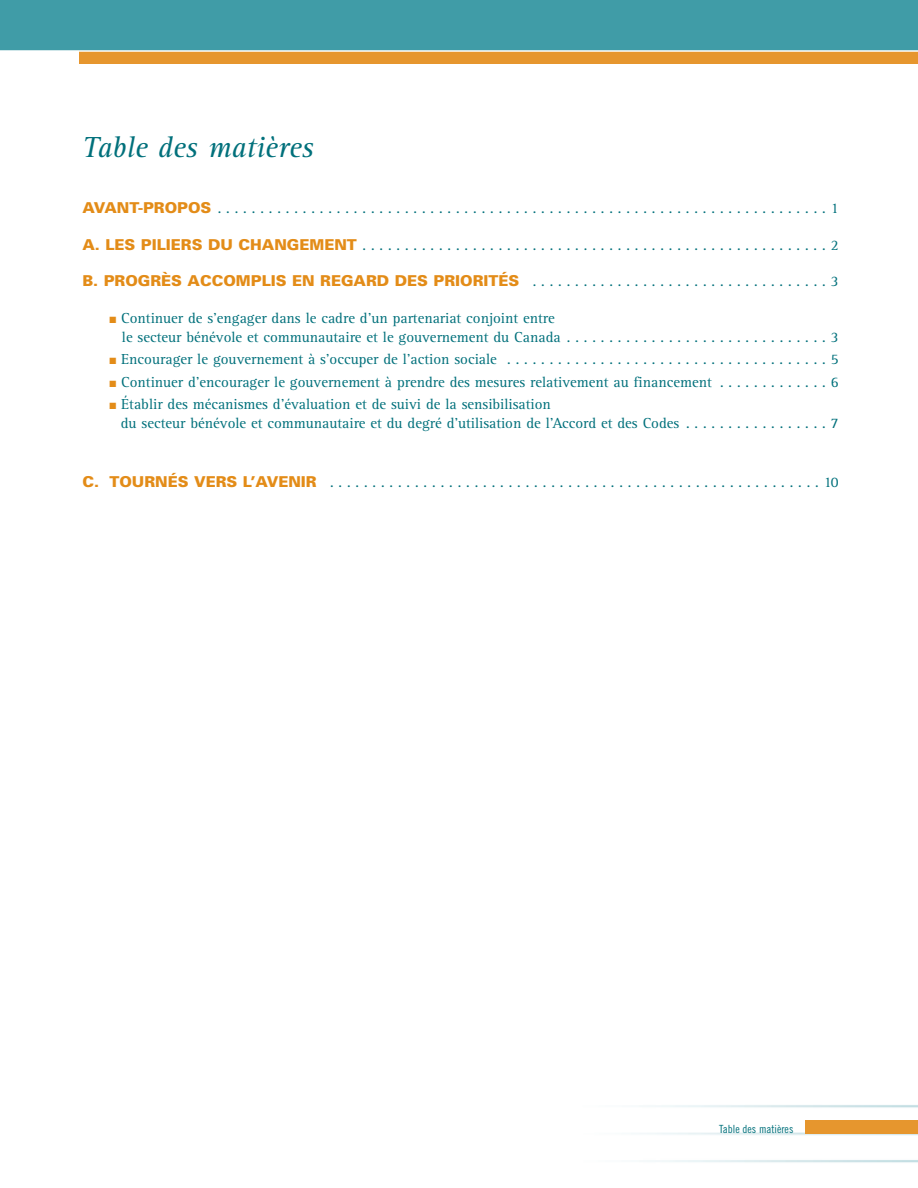
<style>
.page{position:relative;width:918px;height:1188px;background:#fff}
.page>*{position:absolute;margin:0;border:0;box-sizing:border-box;transform-origin:0 0}
.t1{font:italic 30px "Rotis Serif";color:#00707b}
.t2{font:15px/18.8px "Rotis Serif";color:#00707b}
.t3{font:900 15px "Univers";color:#e38c18}
.t4{font:11.25px "Trade Gothic Cond Eighteen";color:#00707b}
.s1{font-family:"Univers";font-weight:900;color:#e38c18}
.s2{font-family:"Rotis Serif";font-weight:400;color:#00707b}
.s3{color:#e38c18}
</style>
<div class="page">
<div style="left:80px;top:47px;width:838px;height:17px;background:#e6962e"></div>
<div style="left:0;top:0;width:918px;height:50px;background:#409ca7"></div>
<hr style="left:0;top:50px;width:918px;height:2px;background:#fff">
<div style="left:805px;top:1120px;width:113px;height:13px;background:#e6962e"></div>
<h1 class="t1" style="left:82px;top:136px;width:233px">Table des matières</h1>
<p class="t2" style="left:82px;top:200px;width:757px"><span class="s1">AVANT-PROPOS</span> . . . . . . . . . . . . . . . . . . . . . . . . . . . . . . . . . . . . . . . . . . . . . . . . . . . . . . . . . . . . . . . . . . . . . . . . 1</p>
<p class="t2" style="left:82px;top:237px;width:757px"><span class="s1">A. LES PILIERS DU CHANGEMENT</span> . . . . . . . . . . . . . . . . . . . . . . . . . . . . . . . . . . . . . . . . . . . . . . . . . . . . . . . 2</p>
<p class="t3" style="left:82px;top:276px;width:757px">B. PROGRÈS ACCOMPLIS EN REGARD DES PRIORITÉS <span class="s2">. . . . . . . . . . . . . . . . . . . . . . . . . . . . . . . . . . . 3</span></p>
<p class="t2" style="left:122px;top:310px;width:718px;text-indent:-12px"><span class="s3">■</span> Continuer de s’engager dans le cadre d’un partenariat conjoint entre<br>le secteur bénévole et communautaire et le gouvernement du Canada . . . . . . . . . . . . . . . . . . . . . . . . . . . . . . . 3</p>
<p class="t2" style="left:109px;top:351px;width:730px"><span class="s3">■</span> Encourager le gouvernement à s’occuper de l’action sociale . . . . . . . . . . . . . . . . . . . . . . . . . . . . . . . . . . . . . . 5</p>
<p class="t2" style="left:109px;top:374px;width:731px"><span class="s3">■</span> Continuer d’encourager le gouvernement à prendre des mesures relativement au financement . . . . . . . . . . . . . 6</p>
<p class="t2" style="left:121px;top:396px;width:719px;text-indent:-11px"><span class="s3">■</span> Établir des mécanismes d’évaluation et de suivi de la sensibilisation<br>du secteur bénévole et communautaire et du degré d’utilisation de l’Accord et des Codes . . . . . . . . . . . . . . . . . 7</p>
<p class="t2" style="left:82px;top:474px;width:757px"><span class="s1">C. TOURNÉS VERS L’AVENIR</span> . . . . . . . . . . . . . . . . . . . . . . . . . . . . . . . . . . . . . . . . . . . . . . . . . . . . . . . . . . 10</p>
<p class="t4" style="left:719px;top:1124px;width:76px">Table des matières</p>
</div>
